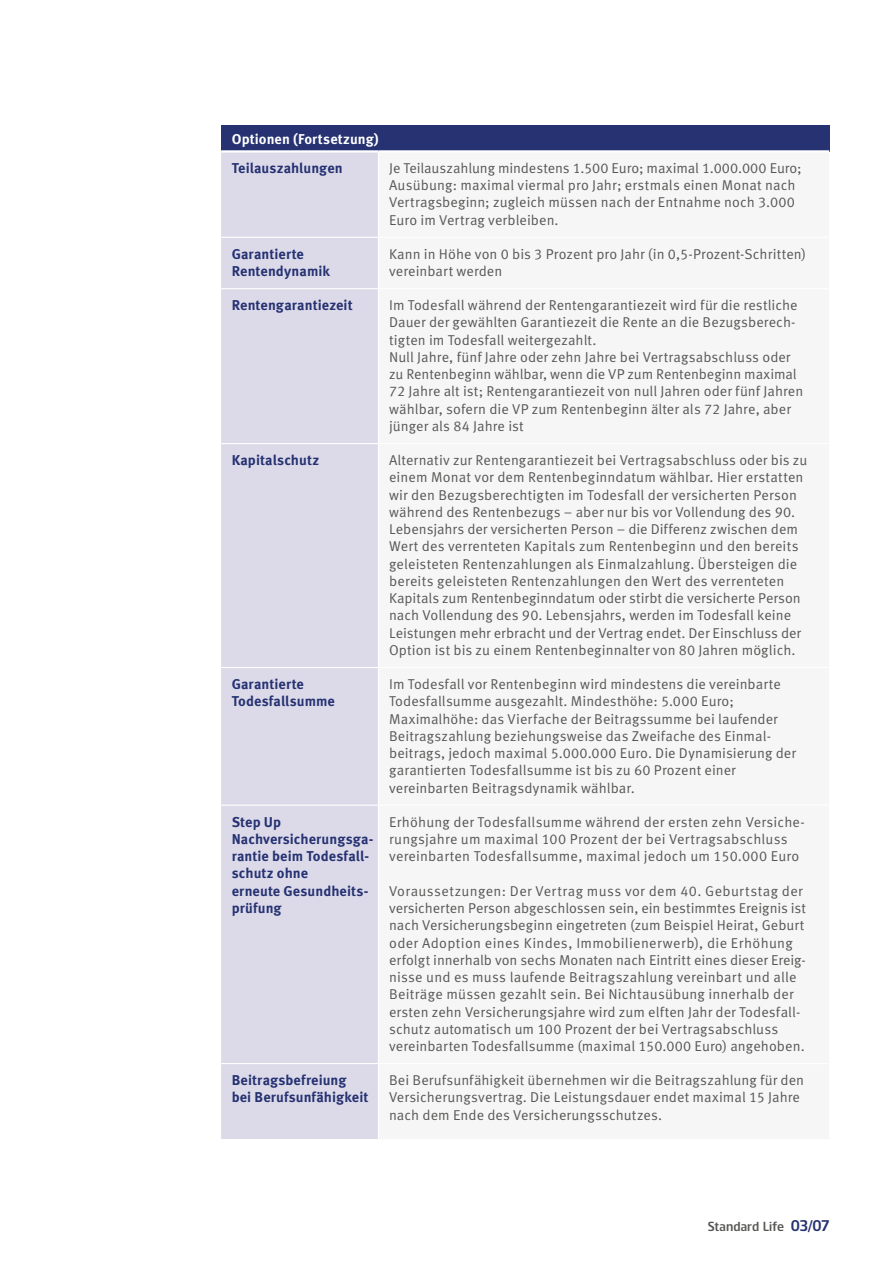
<style>
.page{position:relative;width:893px;height:1263px;background:#fff}
.page>*{position:absolute;margin:0;border:0;box-sizing:border-box;transform-origin:0 0}
.t1{font:14.25px/17.2px "Meta Standard Life Pro TF Norm";letter-spacing:.005em;color:#575756}
.t2{font:700 14.25px/17.2px "Meta Standard Life Pro TF";letter-spacing:.005em;color:#263272}
.t3{font:700 14.25px "Meta Standard Life Pro TF";letter-spacing:.005em;color:#fff}
.t4{font:12.75px "Standard Life";letter-spacing:.015em;color:#575756}
.s1{font-size:15px;color:#263272}
</style>
<div class="page">
<div style="left:221px;top:125px;width:608px;height:26px;background:#263272"></div>
<div style="left:221px;top:153px;width:157px;height:986px;background:#dcdae9"></div>
<hr style="left:221px;top:150px;width:157px;height:3px;background:#fff">
<hr style="left:378px;top:150px;width:451px;height:3px;background:#fff">
<hr style="left:221px;top:237px;width:157px;height:1px;background:#fff">
<hr style="left:221px;top:288px;width:157px;height:1px;background:#fff">
<hr style="left:221px;top:443px;width:157px;height:1px;background:#fff">
<hr style="left:221px;top:667px;width:157px;height:1px;background:#fff">
<hr style="left:221px;top:804px;width:157px;height:2px;background:#fff">
<hr style="left:221px;top:1063px;width:157px;height:1px;background:#fff">
<p class="t3" style="left:232px;top:128px;width:149px">Optionen (Fortsetzung)</p>
<p class="t2" style="left:232px;top:158px;width:113px">Teilauszahlungen</p>
<p class="t1" style="left:389px;top:158px;width:414px">Je Teilauszahlung mindestens 1.500 Euro; maximal 1.000.000 Euro; Ausübung: maximal viermal pro Jahr; erstmals einen Monat nach Vertragsbeginn; zugleich müssen nach der Entnahme noch 3.000<br>Euro im Vertrag verbleiben.</p>
<p class="t2" style="left:232px;top:244px;width:100px">Garantierte<br>Rentendynamik</p>
<p class="t1" style="left:389px;top:244px;width:419px">Kann in Höhe von 0 bis 3 Prozent pro Jahr (in 0,5-Prozent-Schritten) vereinbart werden</p>
<p class="t2" style="left:232px;top:296px;width:122px">Rentengarantiezeit</p>
<p class="t1" style="left:389px;top:296px;width:416px">Im Todesfall während der Rentengarantiezeit wird für die restliche Dauer der gewählten Garantiezeit die Rente an die Bezugsberech&shy;tigten im Todesfall weitergezahlt.<br>Null Jahre, fünf Jahre oder zehn Jahre bei Vertragsabschluss oder zu Rentenbeginn wählbar, wenn die VP zum Rentenbeginn maximal 72 Jahre alt ist; Rentengarantiezeit von null Jahren oder fünf Jahren wählbar, sofern die VP zum Rentenbeginn älter als 72 Jahre, aber jünger als 84 Jahre ist</p>
<p class="t2" style="left:232px;top:451px;width:89px">Kapitalschutz</p>
<p class="t1" style="left:389px;top:451px;width:420px">Alternativ zur Rentengarantiezeit bei Vertragsabschluss oder bis zu einem Monat vor dem Rentenbeginndatum wählbar. Hier erstatten wir den Bezugsberechtigten im Todesfall der versicherten Person während des Rentenbezugs – aber nur bis vor Vollendung des 90.<br>Lebensjahrs der versicherten Person – die Differenz zwischen dem Wert des verrenteten Kapitals zum Rentenbeginn und den bereits geleisteten Rentenzahlungen als Einmalzahlung. Übersteigen die bereits geleisteten Rentenzahlungen den Wert des verrenteten Kapitals zum Rentenbeginndatum oder stirbt die versicherte Person nach Vollendung des 90. Lebensjahrs, werden im Todesfall keine Leistungen mehr erbracht und der Vertrag endet. Der Einschluss der Option ist bis zu einem Rentenbeginnalter von 80 Jahren möglich.</p>
<p class="t2" style="left:232px;top:674px;width:105px">Garantierte<br>Todesfallsumme</p>
<p class="t1" style="left:389px;top:674px;width:408px">Im Todesfall vor Rentenbeginn wird mindestens die vereinbarte Todesfallsumme ausgezahlt. Mindesthöhe: 5.000 Euro; Maximalhöhe: das Vierfache der Beitragssumme bei laufender Beitragszahlung beziehungsweise das Zweifache des Einmal&shy;beitrags, jedoch maximal 5.000.000 Euro. Die Dynamisierung der garantierten Todesfallsumme ist bis zu 60 Prozent einer vereinbarten Beitragsdynamik wählbar.</p>
<p class="t2" style="left:232px;top:812px;width:143px">Step Up<br>Nachversicherungsga&shy;rantie beim Todesfall&shy;schutz ohne<br>erneute Gesundheits&shy;prüfung</p>
<p class="t1" style="left:389px;top:812px;width:417px">Erhöhung der Todesfallsumme während der ersten zehn Versiche&shy;rungsjahre um maximal 100 Prozent der bei Vertragsabschluss vereinbarten Todesfallsumme, maximal jedoch um 150.000 Euro</p>
<p class="t1" style="left:389px;top:881px;width:418px">Voraussetzungen: Der Vertrag muss vor dem 40. Geburtstag der versicherten Person abgeschlossen sein, ein bestimmtes Ereignis ist nach Versicherungsbeginn eingetreten (zum Beispiel Heirat, Geburt oder Adoption eines Kindes, Immobilienerwerb), die Erhöhung erfolgt innerhalb von sechs Monaten nach Eintritt eines dieser Ereig&shy;nisse und es muss laufende Beitragszahlung vereinbart und alle Beiträge müssen gezahlt sein. Bei Nichtausübung innerhalb der ersten zehn Versicherungsjahre wird zum elften Jahr der Todesfall&shy;schutz automatisch um 100 Prozent der bei Vertragsabschluss vereinbarten Todesfallsumme (maximal 150.000 Euro) angehoben.</p>
<p class="t2" style="left:232px;top:1071px;width:138px">Beitragsbefreiung bei Berufsunfähigkeit</p>
<p class="t1" style="left:389px;top:1071px;width:417px">Bei Berufsunfähigkeit übernehmen wir die Beitragszahlung für den<br>Versicherungsvertrag. Die Leistungsdauer endet maximal 15 Jahre nach dem Ende des Versicherungsschutzes.</p>
<p class="t4" style="left:708px;top:1218px;width:123px">Standard Life <span class="s1">03/07</span></p>
</div>
